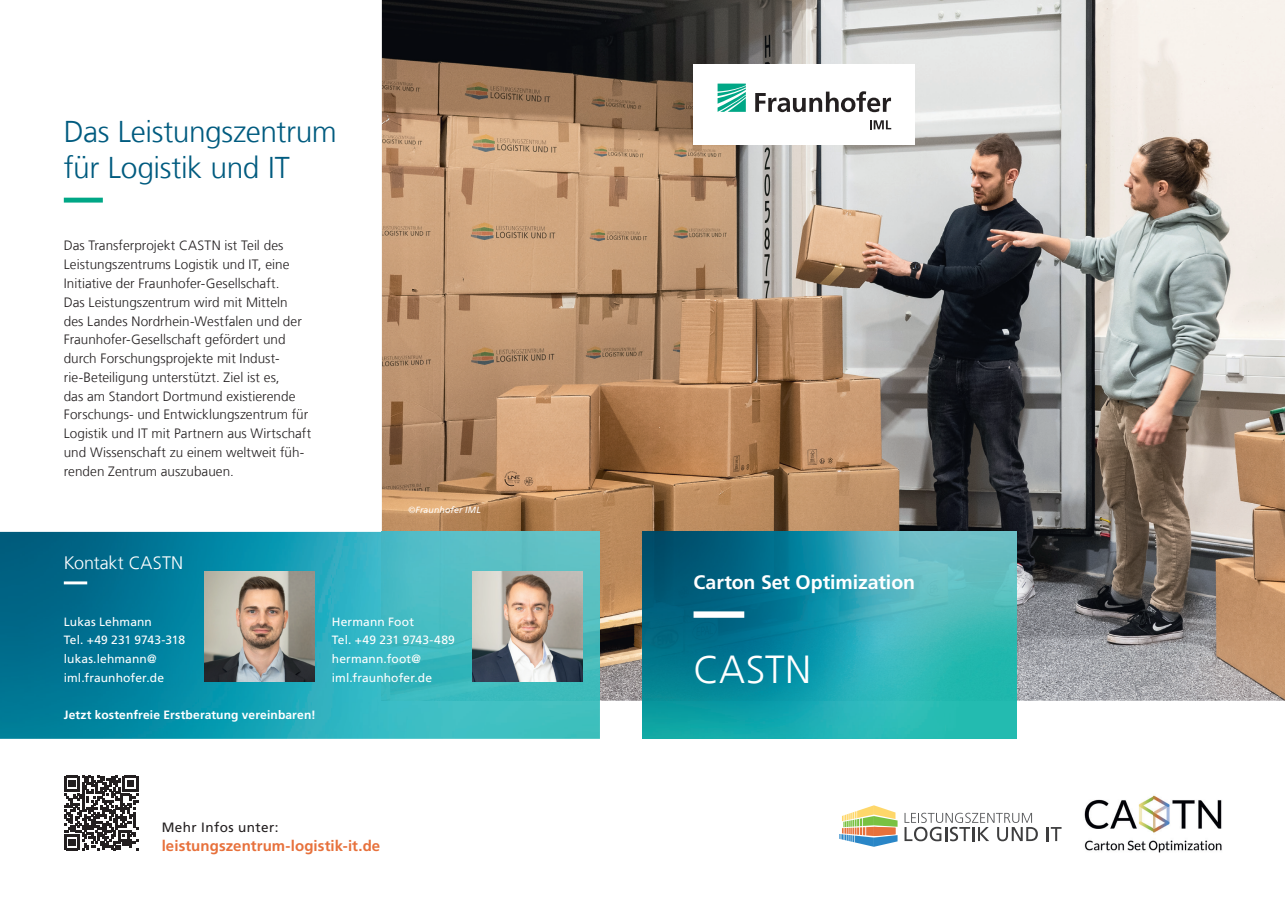
<style>
.page{position:relative;width:1285px;height:919px;background:#fff}
.page>*{position:absolute;margin:0;border:0;box-sizing:border-box;transform-origin:0 0}
.t1{font:300 39px "Frutiger LT Com";letter-spacing:.005em;color:#fff}
.t2{font:300 30px/36px "Frutiger LT Com";letter-spacing:-.015em;color:#005b7f}
.t3{font:700 19.5px "Frutiger LT Com";letter-spacing:-.005em;color:#fff}
.t4{font:300 18px "Frutiger LT Com";color:#fff}
.t5{font:700 15px "Frutiger LT Com";letter-spacing:.005em;color:#e7713c}
.t6{font:300 13.5px/18.8px "Frutiger LT Com";letter-spacing:.005em;color:#231f20}
.t7{font:13.5px "Frutiger LT Com";letter-spacing:.03em;color:#231f20}
.t8{font:12px/18.8px "Frutiger LT Com";letter-spacing:.01em;color:#fff}
.t9{font:700 12px "Frutiger LT Com";letter-spacing:.015em;color:#fff}
.t10{font:italic 9px "Frutiger LT Com";letter-spacing:.025em;color:#fff}
.s1{font-weight:300;font-style:normal}
</style>
<div class="page">
<img style="left:382px;top:0;width:902px;height:700px">
<div style="left:693px;top:64px;width:221px;height:80px;background:#fff"></div>
<svg style="left:717px;top:84px;width:28px;height:28px"></svg>
<svg style="left:755px;top:91px;width:135px;height:21px"></svg>
<svg style="left:870px;top:120px;width:21px;height:9px"></svg>
<img style="left:642px;top:532px;width:374px;height:206px">
<img style="left:1084px;top:795px;width:138px;height:58px">
<svg style="left:904px;top:812px;width:133px;height:29px"></svg>
<svg style="left:1046px;top:827px;width:15px;height:14px"></svg>
<svg style="left:839px;top:805px;width:58px;height:41px"></svg>
<svg style="left:64px;top:198px;width:39px;height:4px"></svg>
<svg style="left:64px;top:775px;width:74px;height:75px"></svg>
<img style="left:0;top:532px;width:600px;height:206px">
<img style="left:382px;top:532px;width:218px;height:168px">
<svg style="left:64px;top:581px;width:140px;height:3px"></svg>
<img style="left:204px;top:571px;width:111px;height:111px">
<img style="left:472px;top:571px;width:111px;height:111px">
<svg style="left:693px;top:611px;width:281px;height:6px;background:#50aebb"></svg>
<h2 class="t2" style="left:64px;top:113px;width:274px">Das Leistungszentrum für Logistik und IT</h2>
<p class="t6" style="left:64px;top:236px;width:249px">Das Transferprojekt CASTN ist Teil des Leistungszentrums Logistik und IT, eine Initiative der Fraunhofer-Gesellschaft.<br>Das Leistungszentrum wird mit Mitteln<br>des Landes Nordrhein-Westfalen und der Fraunhofer-Gesellschaft gefördert und durch Forschungsprojekte mit Indust&shy;rie-Beteiligung unterstützt. Ziel ist es,<br>das am Standort Dortmund existierende Forschungs- und Entwicklungszentrum für Logistik und IT mit Partnern aus Wirtschaft und Wissenschaft zu einem weltweit füh&shy;renden Zentrum auszubauen.</p>
<h3 class="t4" style="left:64px;top:552px;width:121px">Kontakt CASTN</h3>
<p class="t10" style="left:408px;top:504px;width:74px"><span class="s1">©</span>Fraunhofer IML</p>
<p class="t8" style="left:64px;top:612px;width:123px">Lukas Lehmann<br>Tel. +49 231 9743-318 lukas.lehmann@ iml.fraunhofer.de</p>
<p class="t8" style="left:332px;top:612px;width:125px">Hermann Foot<br>Tel. +49 231 9743-489 hermann.foot@ iml.fraunhofer.de</p>
<p class="t9" style="left:64px;top:708px;width:253px">Jetzt kostenfreie Erstberatung vereinbaren!</p>
<p class="t7" style="left:162px;top:819px;width:118px">Mehr Infos unter:</p>
<p class="t5" style="left:162px;top:836px;width:220px">leistungszentrum-logistik-it.de</p>
<h3 class="t3" style="left:693px;top:571px;width:223px">Carton Set Optimization</h3>
<h1 class="t1" style="left:693px;top:646px;width:119px">CASTN</h1>
</div>
